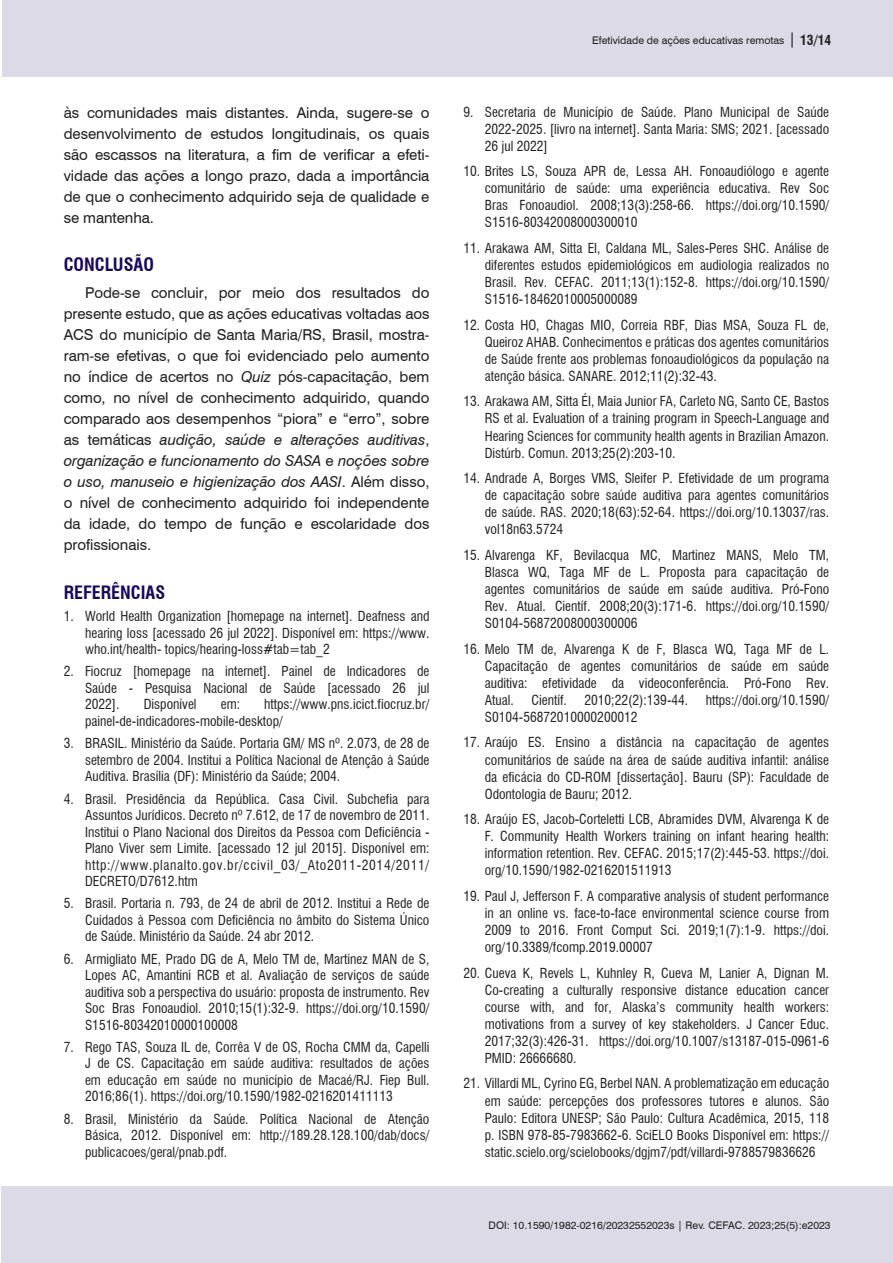
<style>
.page{position:relative;width:893px;height:1263px;background:#fff}
.page>*{position:absolute;margin:0;border:0;box-sizing:border-box;transform-origin:0 0}
.Nivel_1{font:700 condensed 18px "Swiss 721 BT";color:#18085f}
.Corpo_do_texto{font:15px/21px "Swiss 721 BT";letter-spacing:-.005em;color:#231f20;text-align:justify}
.t1{font:condensed 13.5px/17.1px "Swiss 721 BT";color:#231f20;text-align:justify}
.t2{font:10.5px "Swiss 721 BT";color:#231f20}
.s1{font-style:italic}
.s2{font-size:15px}
.s3{font-weight:700;font-stretch:condensed;font-size:13.5px}
</style>
<div class="page">
<div style="left:1px;top:1186px;width:892px;height:77px;background:#dcdae7"></div>
<div style="left:2px;top:0;width:891px;height:77px;background:#dcdae7"></div>
<p class="Corpo_do_texto" style="left:64px;top:101px;width:367px">às comunidades mais distantes. Ainda, sugere-se o desenvolvimento de estudos longitudinais, os quais são escassos na literatura, a fim de verificar a efeti&shy;vidade das ações a longo prazo, dada a importância de que o conhecimento adquirido seja de qualidade e se mantenha.</p>
<p class="Nivel_1" style="left:64px;top:254px;width:92px">CONCLUSÃO</p>
<p class="Corpo_do_texto" style="left:64px;top:282px;width:367px;text-indent:21px">Pode-se concluir, por meio dos resultados do presente estudo, que as ações educativas voltadas aos ACS do município de Santa Maria/RS, Brasil, mostra&shy;ram-se efetivas, o que foi evidenciado pelo aumento no índice de acertos no <span class="s1">Quiz</span> pós-capacitação, bem como, no nível de conhecimento adquirido, quando comparado aos desempenhos “piora” e “erro”, sobre as temáticas <span class="s1">audição, saúde e alterações auditivas</span>, <span class="s1">organização e funcionamento do SASA</span> e <span class="s1">noções sobre o uso, manuseio e higienização dos AASI</span>. Além disso, o nível de conhecimento adquirido foi independente da idade, do tempo de função e escolaridade dos profissionais.</p>
<p class="Nivel_1" style="left:64px;top:581px;width:103px">REFERÊNCIAS</p>
<p class="t1" style="left:85px;top:608px;width:346px;line-height:16.5px;text-indent:-21px">1. World Health Organization [homepage na internet]. Deafness and hearing loss [acessado 26 jul 2022]. Disponível em: https://www. who.int/health- topics/hearing-loss#tab=tab_2</p>
<p class="t1" style="left:85px;top:663px;width:346px;line-height:16.5px;text-indent:-21px">2. Fiocruz [homepage na internet]. Painel de Indicadores de Saúde - Pesquisa Nacional de Saúde [acessado 26 jul 2022].</p>
<p class="t1" style="left:85px;top:696px;width:346px;line-height:16.5px;text-indent:179px">https://www.pns.icict.fiocruz.br/ painel-de-indicadores-mobile-desktop/</p>
<p class="t1" style="left:85px;top:735px;width:346px;line-height:16.5px;text-indent:-21px">3. BRASIL. Ministério da Saúde. Portaria GM/ MS nº. 2.073, de 28 de setembro de 2004. Institui a Política Nacional de Atenção à Saúde Auditiva. Brasília (DF): Ministério da Saúde; 2004.</p>
<p class="t1" style="left:85px;top:790px;width:346px;line-height:16.5px;text-indent:-21px">4. Brasil. Presidência da República. Casa Civil. Subchefia para Assuntos Jurídicos. Decreto nº 7.612, de 17 de novembro de 2011.<br>Institui o Plano Nacional dos Direitos da Pessoa com Deficiência - Plano Viver sem Limite. [acessado 12 jul 2015]. Disponível em: http://www.planalto.gov.br/ccivil_03/_Ato2011-2014/2011/ DECRETO/D7612.htm</p>
<p class="t1" style="left:85px;top:895px;width:346px;line-height:16.5px;text-indent:-21px">5. Brasil. Portaria n. 793, de 24 de abril de 2012. Institui a Rede de Cuidados à Pessoa com Deficiência no âmbito do Sistema Único de Saúde. Ministério da Saúde. 24 abr 2012.</p>
<p class="t1" style="left:85px;top:950px;width:346px;line-height:16.5px;text-indent:-21px">6. Armigliato ME, Prado DG de A, Melo TM de, Martinez MAN de S, Lopes AC, Amantini RCB et al. Avaliação de serviços de saúde auditiva sob a perspectiva do usuário: proposta de instrumento. Rev Soc Bras Fonoaudiol. 2010;15(1):32-9. https://doi.org/10.1590/ S1516-80342010000100008</p>
<p class="t1" style="left:85px;top:1039px;width:346px;line-height:16.5px;text-indent:-21px">7. Rego TAS, Souza IL de, Corrêa V de OS, Rocha CMM da, Capelli J de CS. Capacitação em saúde auditiva: resultados de ações em educação em saúde no município de Macaé/RJ. Fiep Bull.<br>2016;86(1). https://doi.org/10.1590/1982-0216201411113</p>
<p class="t1" style="left:85px;top:1110px;width:346px;line-height:16.5px;text-indent:-21px">8. Brasil, Ministério da Saúde. Política Nacional de Atenção Básica, 2012. Disponível em: http://189.28.128.100/dab/docs/ publicacoes/geral/pnab.pdf.</p>
<p class="t1" style="left:144px;top:696px;width:54px">Disponível</p>
<p class="t1" style="left:221px;top:696px;width:21px">em:</p>
<p class="t2" style="left:592px;top:33px;width:241px">Efetividade de ações educativas remotas <span class="s2">|</span> <span class="s3">13/14</span></p>
<p class="t1" style="left:485px;top:103px;width:346px;text-indent:-21px">9. Secretaria de Município de Saúde. Plano Municipal de Saúde 2022-2025. [livro na internet]. Santa Maria: SMS; 2021. [acessado 26 jul 2022]</p>
<p class="t1" style="left:485px;top:163px;width:346px;text-indent:-21px">10. Brites LS, Souza APR de, Lessa AH. Fonoaudiólogo e agente comunitário de saúde: uma experiência educativa. Rev Soc Bras Fonoaudiol. 2008;13(3):258-66. https://doi.org/10.1590/ S1516-80342008000300010</p>
<p class="t1" style="left:485px;top:239px;width:346px;text-indent:-21px">11. Arakawa AM, Sitta EI, Caldana ML, Sales-Peres SHC. Análise de diferentes estudos epidemiológicos em audiologia realizados no Brasil. Rev. CEFAC. 2011;13(1):152-8. https://doi.org/10.1590/ S1516-18462010005000089</p>
<p class="t1" style="left:485px;top:316px;width:346px;text-indent:-21px">12. Costa HO, Chagas MIO, Correia RBF, Dias MSA, Souza FL de, Queiroz AHAB. Conhecimentos e práticas dos agentes comunitários de Saúde frente aos problemas fonoaudiológicos da população na atenção básica. SANARE. 2012;11(2):32-43.</p>
<p class="t1" style="left:485px;top:393px;width:346px;text-indent:-21px">13. Arakawa AM, Sitta ÉI, Maia Junior FA, Carleto NG, Santo CE, Bastos RS et al. Evaluation of a training program in Speech-Language and Hearing Sciences for community health agents in Brazilian Amazon.<br>Distúrb. Comun. 2013;25(2):203-10.</p>
<p class="t1" style="left:485px;top:470px;width:346px;text-indent:-21px">14. Andrade A, Borges VMS, Sleifer P. Efetividade de um programa de capacitação sobre saúde auditiva para agentes comunitários de saúde. RAS. 2020;18(63):52-64. https://doi.org/10.13037/ras. vol18n63.5724</p>
<p class="t1" style="left:485px;top:546px;width:346px;text-indent:-21px">15. Alvarenga KF, Bevilacqua MC, Martinez MANS, Melo TM, Blasca WQ, Taga MF de L. Proposta para capacitação de agentes comunitários de saúde em saúde auditiva. Pró-Fono Rev. Atual. Científ. 2008;20(3):171-6. https://doi.org/10.1590/ S0104-56872008000300006</p>
<p class="t1" style="left:485px;top:640px;width:346px;text-indent:-21px">16. Melo TM de, Alvarenga K de F, Blasca WQ, Taga MF de L.<br>Capacitação de agentes comunitários de saúde em saúde auditiva: efetividade da videoconferência. Pró-Fono Rev.<br>Atual.</p>
<p class="t1" style="left:531px;top:691px;width:37px">Científ.</p>
<p class="t1" style="left:584px;top:691px;width:105px">2010;22(2):139-44.</p>
<p class="t1" style="left:706px;top:691px;width:125px">https://doi.org/10.1590/</p>
<p class="t1" style="left:485px;top:708px;width:154px">S0104-56872010000200012</p>
<p class="t1" style="left:485px;top:734px;width:346px;text-indent:-21px">17. Araújo ES. Ensino a distância na capacitação de agentes comunitários de saúde na área de saúde auditiva infantil: análise da eficácia do CD-ROM [dissertação]. Bauru (SP): Faculdade de Odontologia de Bauru; 2012.</p>
<p class="t1" style="left:485px;top:811px;width:346px;text-indent:-21px">18. Araújo ES, Jacob-Corteletti LCB, Abramides DVM, Alvarenga K de F. Community Health Workers training on infant hearing health: information retention. Rev. CEFAC. 2015;17(2):445-53. https://doi. org/10.1590/1982-0216201511913</p>
<p class="t1" style="left:485px;top:887px;width:346px;text-indent:-21px">19. Paul J, Jefferson F. A comparative analysis of student performance in an online vs. face-to-face environmental science course from 2009 to 2016. Front Comput Sci. 2019;1(7):1-9. https://doi. org/10.3389/fcomp.2019.00007</p>
<p class="t1" style="left:485px;top:964px;width:346px;text-indent:-21px">20. Cueva K, Revels L, Kuhnley R, Cueva M, Lanier A, Dignan M.<br>Co-creating a culturally responsive distance education cancer course with, and for, Alaska’s community health workers: motivations from a survey of key stakeholders. J Cancer Educ.<br>2017;32(3):426-31. https://doi.org/10.1007/s13187-015-0961-6<br>PMID: 26666680.</p>
<p class="t1" style="left:485px;top:1075px;width:346px;text-indent:-21px">21. Villardi ML, Cyrino EG, Berbel NAN. A problematização em educação em saúde: percepções dos professores tutores e alunos. São Paulo: Editora UNESP; São Paulo: Cultura Acadêmica, 2015, 118 p. ISBN 978-85-7983662-6. SciELO Books Disponível em: https:// static.scielo.org/scielobooks/dgjm7/pdf/villardi-9788579836626</p>
<p class="t2" style="left:489px;top:1218px;width:343px">DOI: 10.1590/1982-0216/20232552023s | Rev. CEFAC. 2023;25(5):e2023</p>
</div>
